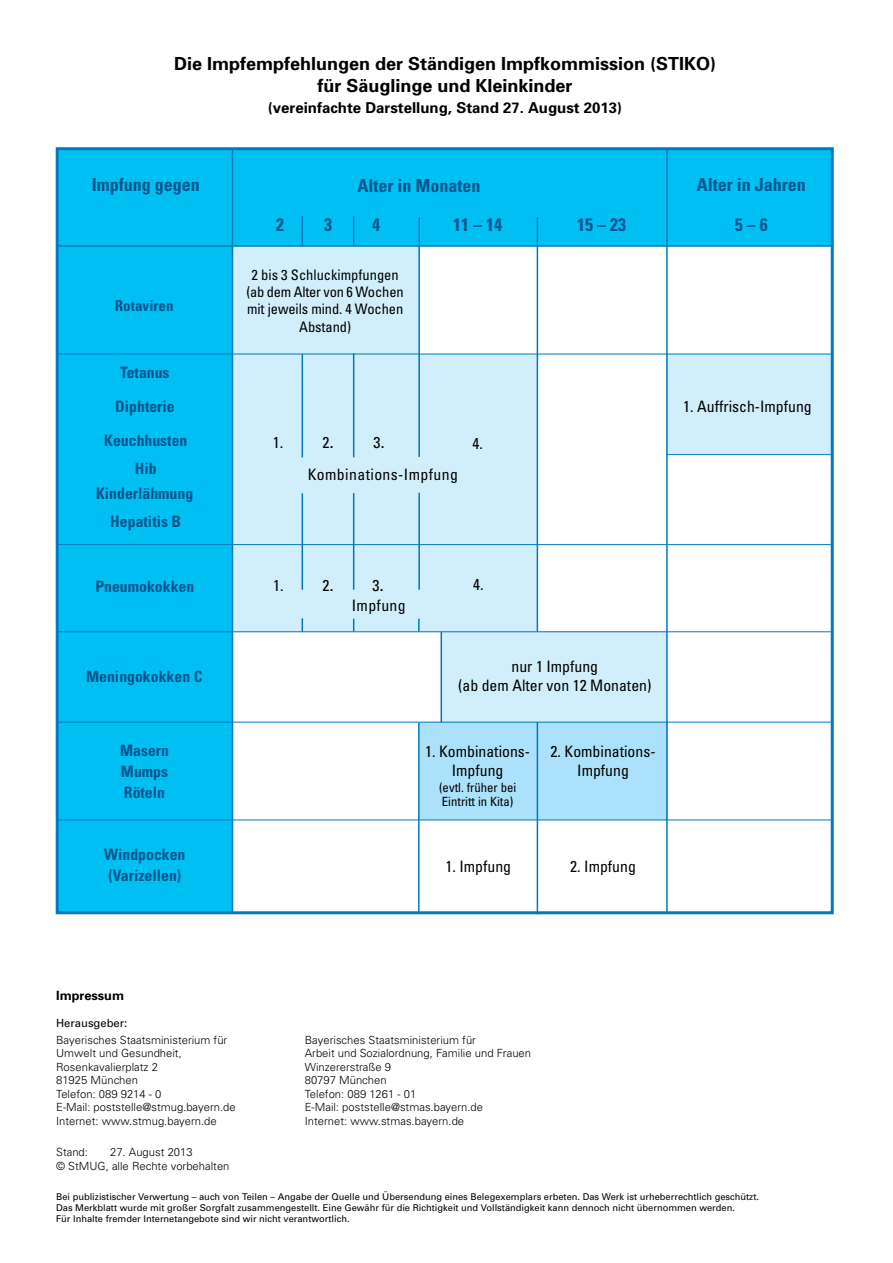
<style>
.page{position:relative;width:893px;height:1263px;background:#fff}
.page>*{position:absolute;margin:0;border:0;box-sizing:border-box;transform-origin:0 0}
.t1{font:700 18px/21.6px "Univers";color:#000;text-align:center}
.t2{font:700 condensed 18px "Univers";color:#00558d}
.t3{font:condensed 15.75px/18.9px "Univers";color:#000;text-align:center}
.t4{font:700 condensed 15.75px/21px "Univers";color:#00558d;text-align:center}
.t5{font:condensed 15.75px "Univers";letter-spacing:.025em;color:#000}
.t6{font:700 15px "Univers";color:#000}
.t7{font:700 condensed 15px "Univers";letter-spacing:.005em;color:#00558d}
.t8{font:condensed 14.4px/17.4px "Univers";letter-spacing:-.005em;color:#000;text-align:center}
.t9{font:condensed 12.75px/13.5px "Univers";color:#000}
.t10{font:700 12.75px "Univers";color:#000}
.t11{font:300 11.25px/13.5px "Univers";color:#000}
.t12{font:11.25px "Univers";color:#000}
.t13{font:9.3px/11.1px "Univers";color:#000}
.s1{font-stretch:normal}
</style>
<div class="page">
<div style="left:233px;top:246px;width:187px;height:386px;background:#d1eefc"></div>
<div style="left:419px;top:354px;width:117px;height:278px;background:#d1eefc"></div>
<div style="left:441px;top:632px;width:226px;height:90px;background:#d1eefc"></div>
<div style="left:419px;top:722px;width:248px;height:98px;background:#abe1fa"></div>
<div style="left:666px;top:354px;width:165px;height:100px;background:#d1eefc"></div>
<div style="left:57px;top:149px;width:776px;height:97px;background:#00c0f3"></div>
<div style="left:57px;top:171px;width:176px;height:741px;background:#00c0f3"></div>
<hr style="left:57px;top:245px;width:776px;height:2px;background:#007abc">
<hr style="left:232px;top:149px;width:1px;height:763px;background:#007abc">
<hr style="left:666px;top:149px;width:2px;height:764px;background:#007abc">
<hr style="left:418px;top:217px;width:2px;height:137px;background:#007abc">
<svg style="left:302px;top:618px;width:1px;height:13px"></svg>
<svg style="left:353px;top:619px;width:1px;height:12px"></svg>
<svg style="left:418px;top:619px;width:2px;height:12px"></svg>
<hr style="left:418px;top:723px;width:2px;height:189px;background:#007abc">
<hr style="left:537px;top:217px;width:1px;height:415px;background:#007abc">
<hr style="left:537px;top:722px;width:1px;height:192px;background:#007abc">
<hr style="left:57px;top:354px;width:775px;height:1px;background:#007abc">
<hr style="left:666px;top:454px;width:166px;height:1px;background:#007abc">
<hr style="left:58px;top:544px;width:774px;height:1px;background:#007abc">
<hr style="left:57px;top:631px;width:775px;height:1px;background:#007abc">
<hr style="left:58px;top:722px;width:775px;height:1px;background:#007abc">
<hr style="left:57px;top:819px;width:775px;height:1px;background:#007abc">
<div style="left:56px;top:147px;width:778px;height:767px;border:3px solid #007abc"></div>
<hr style="left:353px;top:216px;width:1px;height:30px;background:#007abc">
<hr style="left:302px;top:216px;width:1px;height:30px;background:#007abc">
<hr style="left:353px;top:353px;width:1px;height:104px;background:#007abc">
<hr style="left:353px;top:493px;width:1px;height:97px;background:#007abc">
<hr style="left:302px;top:354px;width:1px;height:103px;background:#007abc">
<hr style="left:418px;top:354px;width:2px;height:103px;background:#007abc">
<hr style="left:302px;top:493px;width:1px;height:97px;background:#007abc">
<hr style="left:418px;top:493px;width:2px;height:97px;background:#007abc">
<hr style="left:441px;top:632px;width:1px;height:91px;background:#007abc">
<h1 class="t1" style="left:174px;top:52px;width:544px">Die Impfempfehlungen der Ständigen Impfkommission (STIKO) für Säuglinge und Kleinkinder</h1>
<h3 class="t6" style="left:268px;top:98px;width:356px">(vereinfachte Darstellung, Stand 27. August 2013)</h3>
<h1 class="t2" style="left:92px;top:174px;width:109px">Impfung gegen</h1>
<h1 class="t2" style="left:358px;top:174px;width:124px">Alter in Monaten</h1>
<h1 class="t2" style="left:697px;top:174px;width:110px">Alter in Jahren</h1>
<h3 class="t7" style="left:115px;top:297px;width:60px">Rotaviren</h3>
<h2 class="t4" style="left:104px;top:355px;width:85px;line-height:33.8px">Tetanus<br>Diphterie<br>Keuchhusten</h2>
<h2 class="t4" style="left:96px;top:456px;width:99px;line-height:24.6px">Hib<br>Kinderlähmung</h2>
<h2 class="t4" style="left:110px;top:511px;width:72px">Hepatitis B</h2>
<h2 class="t4" style="left:95px;top:575px;width:100px">Pneumokokken</h2>
<h2 class="t4" style="left:86px;top:665px;width:118px">Meningokokken C</h2>
<h2 class="t4" style="left:120px;top:740px;width:50px;text-align:justify">Masern Mumps Röteln</h2>
<h2 class="t4" style="left:104px;top:844px;width:83px;text-align:left">Windpocken (Varizellen)</h2>
<h1 class="t2" style="left:276px;top:213px;width:9px">2</h1>
<h1 class="t2" style="left:324px;top:213px;width:9px">3</h1>
<h1 class="t2" style="left:372px;top:213px;width:9px">4</h1>
<h1 class="t2" style="left:453px;top:213px;width:50px">11 – 14</h1>
<h1 class="t2" style="left:577px;top:213px;width:50px">15 – 23</h1>
<h1 class="t2" style="left:735px;top:213px;width:34px">5 – 6</h1>
<p class="t8" style="left:246px;top:265px;width:159px">2 bis 3 Schluckimpfungen (ab dem Alter von 6 Wochen mit jeweils mind. 4 Wochen<br>Abstand)</p>
<h2 class="t3" style="left:273px;top:432px;width:12px">1.</h2>
<h2 class="t3" style="left:322px;top:432px;width:13px">2<span class="s1">.</span></h2>
<h2 class="t3" style="left:373px;top:432px;width:13px">3<span class="s1">.</span></h2>
<h2 class="t5" style="left:308px;top:464px;width:152px">Kombinations-Impfung</h2>
<h2 class="t3" style="left:472px;top:433px;width:12px">4.</h2>
<h2 class="t3" style="left:683px;top:396px;width:130px">1. Auffrisch-Impfung</h2>
<h2 class="t3" style="left:273px;top:576px;width:12px">1.</h2>
<h2 class="t3" style="left:322px;top:576px;width:13px">2<span class="s1">.</span></h2>
<h2 class="t3" style="left:372px;top:576px;width:13px">3<span class="s1">.</span></h2>
<h2 class="t5" style="left:352px;top:596px;width:55px">Impfung</h2>
<h2 class="t3" style="left:473px;top:574px;width:12px">4.</h2>
<h2 class="t3" style="left:458px;top:656px;width:195px">nur 1 Impfung<br>(ab dem Alter von 12 Monaten)</h2>
<h2 class="t3" style="left:425px;top:741px;width:106px">1. Kombinations-<br>Impfung</h2>
<p class="t9" style="left:439px;top:781px;width:79px">(evtl. früher bei<br>Eintritt in Kita)</p>
<h2 class="t3" style="left:551px;top:742px;width:106px">2. Kombinations-<br>Impfung</h2>
<h2 class="t3" style="left:446px;top:857px;width:67px">1. Impfung</h2>
<h2 class="t3" style="left:570px;top:857px;width:67px">2. Impfung</h2>
<p class="t10" style="left:56px;top:987px;width:69px">Impressum</p>
<p class="t12" style="left:56px;top:1016px;width:73px">Herausgeber:</p>
<p class="t11" style="left:56px;top:1032px;width:181px">Bayerisches Staatsministerium für<br>Umwelt und Gesundheit,<br>Rosenkavalierplatz 2<br>81925 München<br>Telefon: 089 9214 - 0<br>E-Mail: poststelle@stmug.bayern.de<br>Internet: www.stmug.bayern.de</p>
<p class="t11" style="left:56px;top:1145px;width:33px">Stand:</p>
<p class="t11" style="left:305px;top:1032px;width:228px">Bayerisches Staatsministerium für<br>Arbeit und Sozialordnung, Familie und Frauen<br>Winzererstraße 9<br>80797 München<br>Telefon: 089 1261 - 01<br>E-Mail: poststelle@stmas.bayern.de<br>Internet: www.stmas.bayern.de</p>
<p class="t11" style="left:56px;top:1145px;width:175px;text-indent:54px">27. August 2013<br>© StMUG, alle Rechte vorbehalten</p>
<p class="t13" style="left:56px;top:1190px;width:704px">Bei publizistischer Verwertung – auch von Teilen – Angabe der Quelle und Übersendung eines Belegexemplars erbeten. Das Werk ist urheberrechtlich geschützt.<br>Das Merkblatt wurde mit großer Sorgfalt zusammengestellt. Eine Gewähr für die Richtigkeit und Vollständigkeit kann dennoch nicht übernommen werden.<br>Für Inhalte fremder Internetangebote sind wir nicht verantwortlich.</p>
</div>
